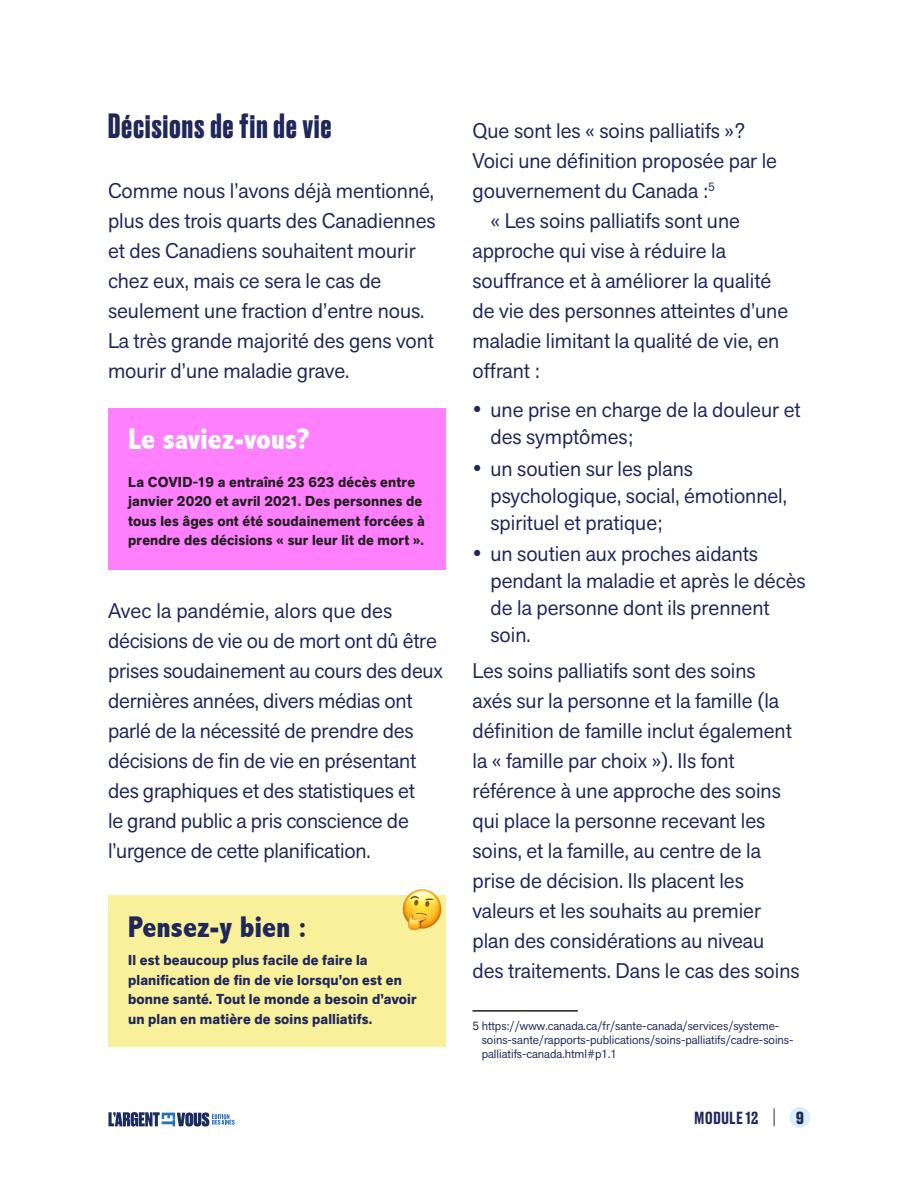
<style>
.page{position:relative;width:918px;height:1188px;background:#fff}
.page>*{position:absolute;margin:0;border:0;box-sizing:border-box;transform-origin:0 0}
.Third_level_header{font:700 33px "Druk";letter-spacing:.04em;color:#1f275b}
.Paragraph_Style_2{font:800 condensed 30px "Abadi";color:#fff}
.Paragraph_Style_2-2{font:800 condensed 30px "Abadi";color:#1f275b}
.bullets_french_beth{font:21px/30px "Akzid Grtsk Next";color:#1f275b}
.t1{font:500 16.5px "Druk Text";letter-spacing:.005em;color:#1f275b}
.t2{font:700 16.5px "Druk Text";color:#1f275b}
.Action_Item_black{font:700 14.25px/19.5px "Akzid Grtsk Next";letter-spacing:.01em;color:#231f20}
.Think_About_It_blue{font:700 14.25px/19.5px "Akzid Grtsk Next";letter-spacing:.01em;color:#1f275b}
.footnote_fake_with_r{font:12px/14.4px "Akzid Grtsk Next";color:#1f275b}
.s1{color:#231f20}
</style>
<div class="page">
<div style="left:789px;top:1107px;width:21px;height:21px;background:#daeef8;border-radius:50%"></div>
<svg style="left:774px;top:1108px;width:1px;height:18px"></svg>
<svg style="left:108px;top:1112px;width:127px;height:15px"></svg>
<div style="left:108px;top:408px;width:338px;height:162px;background:#ff80ff"></div>
<div style="left:108px;top:896px;width:338px;height:151px;background:#f8f09a"></div>
<img style="left:401px;top:889px;width:42px;height:41px">
<hr style="left:472px;top:1010px;width:106px;height:2px;background:#231f20">
<p class="Third_level_header" style="left:108px;top:103px;width:225px">Décisions de fin de vie</p>
<p class="bullets_french_beth" style="left:108px;top:175px;width:329px">Comme nous l’avons déjà mentionné, plus des trois quarts des Canadiennes et des Canadiens souhaitent mourir chez eux, mais ce sera le cas de seulement une fraction d’entre nous.<br>La très grande majorité des gens vont mourir d’une maladie grave.</p>
<p class="Paragraph_Style_2" style="left:128px;top:422px;width:183px">Le saviez-vous?</p>
<p class="Action_Item_black" style="left:128px;top:472px;width:298px">La COVID-19 a entraîné 23 623 décès entre janvier 2020 et avril 2021. Des personnes de tous les âges ont été soudainement forcées à prendre des décisions « sur leur lit de mort ».</p>
<p class="bullets_french_beth" style="left:108px;top:595px;width:337px">Avec la pandémie, alors que des décisions de vie ou de mort ont dû être prises soudainement au cours des deux dernières années, divers médias ont parlé de la nécessité de prendre des décisions de fin de vie en présentant des graphiques et des statistiques et<br>le grand public a pris conscience de l’urgence de cette planification.</p>
<p class="Paragraph_Style_2-2" style="left:128px;top:909px;width:180px">Pensez-y bien :</p>
<p class="Think_About_It_blue" style="left:128px;top:951px;width:290px">Il est beaucoup plus facile de faire la planification de fin de vie lorsqu’on est en bonne santé. Tout le monde a besoin d’avoir un plan en matière de soins palliatifs.</p>
<p class="bullets_french_beth" style="left:472px;top:115px;width:306px">Que sont les « soins palliatifs »?<br>Voici une définition proposée par le gouvernement du Canada :<sup>5</sup></p>
<p class="bullets_french_beth" style="left:472px;top:205px;width:317px;text-indent:18px">« Les soins palliatifs sont une approche qui vise à réduire la souffrance et à améliorer la qualité de vie des personnes atteintes d’une maladie limitant la qualité de vie, en offrant :</p>
<p class="bullets_french_beth" style="left:490px;top:396px;width:312px;line-height:27px;text-indent:-18px">• une prise en charge de la douleur et des symptômes;</p>
<p class="bullets_french_beth" style="left:490px;top:454px;width:298px;line-height:27px;text-indent:-18px">• un soutien sur les plans psychologique, social, émotionnel, spirituel et pratique;</p>
<p class="bullets_french_beth" style="left:490px;top:540px;width:317px;line-height:27px;text-indent:-18px">• un soutien aux proches aidants pendant la maladie et après le décès de la personne dont ils prennent soin.</p>
<p class="bullets_french_beth" style="left:472px;top:655px;width:329px">Les soins palliatifs sont des soins axés sur la personne et la famille (la définition de famille inclut également la « famille par choix »). Ils font référence à une approche des soins qui place la personne recevant les soins, et la famille, au centre de la prise de décision. Ils placent les valeurs et les souhaits au premier plan des considérations au niveau des traitements. Dans le cas des soins</p>
<p class="footnote_fake_with_r" style="left:482px;top:1018px;width:313px;text-indent:-9px"><span class="s1">5</span> https://www.canada.ca/fr/sante-canada/services/systeme&shy;soins-sante/rapports-publications/soins-palliatifs/cadre-soins&shy;palliatifs-canada.html#p1.1</p>
<p class="t1" style="left:694px;top:1109px;width:66px">MODULE 12</p>
<p class="t2" style="left:796px;top:1109px;width:10px">9</p>
</div>
